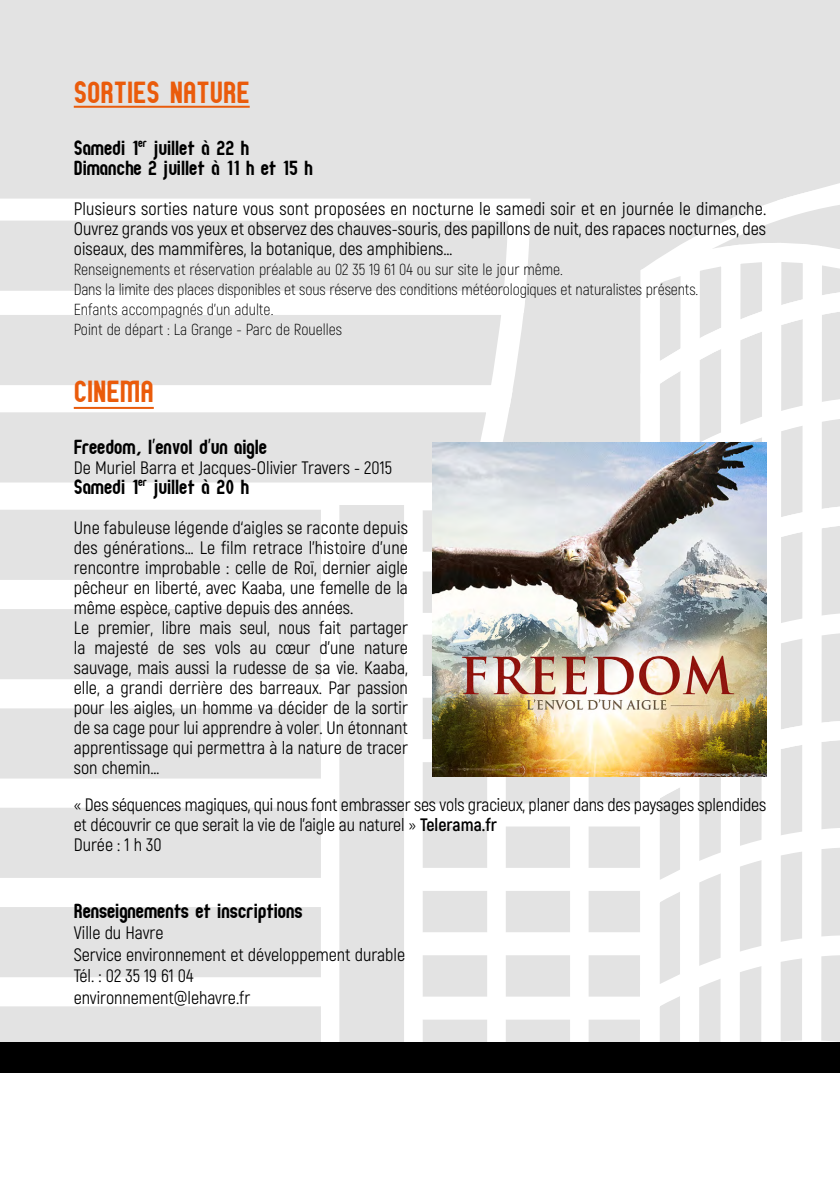
<style>
.page{position:relative;width:840px;height:1191px;background:#fff}
.page>*{position:absolute;margin:0;border:0;box-sizing:border-box;transform-origin:0 0}
.t1{font:36px "Zillah Modern";color:#ea5b0b}
.t2{font:24px/20px "Zillah Modern";color:#000}
.t3{font:18px/20px "Akrobat";color:#000}
.t4{font:300 16px/20px "Akrobat";letter-spacing:-.005em;color:#000}
.s1{font-family:"Akrobat";font-size:21.6px}
.s2{font-weight:700}
</style>
<div class="page">
<div style="left:0;top:0;width:839px;height:1191px;background:#e3e3e3"></div>
<svg style="left:0;top:198px;width:531px;height:84px"></svg>
<svg style="left:0;top:282px;width:527px;height:97px"></svg>
<svg style="left:0;top:379px;width:514px;height:63px"></svg>
<div style="left:0;top:482px;width:432px;height:28px;background:#fff"></div>
<div style="left:0;top:580px;width:321px;height:29px;background:#fff"></div>
<div style="left:0;top:679px;width:321px;height:30px;background:#fff"></div>
<div style="left:0;top:778px;width:321px;height:30px;background:#fff"></div>
<div style="left:0;top:878px;width:321px;height:29px;background:#fff"></div>
<div style="left:0;top:977px;width:321px;height:29px;background:#fff"></div>
<svg style="left:422px;top:486px;width:83px;height:555px"></svg>
<svg style="left:570px;top:776px;width:56px;height:265px"></svg>
<div style="left:321px;top:743px;width:350px;height:79px;border:18px solid #fff"></div>
<div style="left:321px;top:808px;width:350px;height:78px;border:18px solid #fff"></div>
<div style="left:321px;top:872px;width:350px;height:78px;border:18px solid #fff"></div>
<div style="left:321px;top:937px;width:350px;height:78px;border:18px solid #fff"></div>
<div style="left:321px;top:1001px;width:350px;height:78px;border:18px solid #fff"></div>
<svg style="left:321px;top:486px;width:101px;height:555px"></svg>
<svg style="left:626px;top:776px;width:4px;height:244px"></svg>
<svg style="left:669px;top:201px;width:170px;height:51px"></svg>
<svg style="left:630px;top:252px;width:209px;height:789px"></svg>
<svg style="left:321px;top:1041px;width:517px;height:1px"></svg>
<div style="left:0;top:1069px;width:839px;height:122px;background:#fff"></div>
<div style="left:0;top:1042px;width:839px;height:31px;background:#000"></div>
<img style="left:432px;top:442px;width:333px;height:334px">
<hr style="left:74px;top:106px;width:175px;height:2px;background:#e95c0c">
<hr style="left:74px;top:407px;width:80px;height:2px;background:#e95c0c">
<svg style="left:776px;top:183px;width:63px;height:26px"></svg>
<h1 class="t1" style="left:74px;top:74px;width:177px">SORTIES NATURE</h1>
<h2 class="t2" style="left:74px;top:137px;width:240px">Samedi 1<sup>er</sup> juillet à 22 h<br>Dimanche 2 juillet à 11 h et 15 h</h2>
<p class="t3" style="left:74px;top:198px;width:693px;text-align:justify">Plusieurs sorties nature vous sont proposées en nocturne le samedi soir et en journée le dimanche.<br>Ouvrez grands vos yeux et observez des chauves-souris, des papillons de nuit, des rapaces nocturnes, des oiseaux, des mammifères, la botanique, des amphibiens…</p>
<p class="t4" style="left:74px;top:259px;width:625px">Renseignements et réservation préalable au 02 35 19 61 04 ou sur site le jour même.<br>Dans la limite des places disponibles et sous réserve des conditions météorologiques et naturalistes présents.<br>Enfants accompagnés d’un adulte.<br>Point de départ : La Grange - Parc de Rouelles</p>
<h1 class="t1" style="left:74px;top:373px;width:81px">CINEMA</h1>
<h2 class="t2" style="left:74px;top:437px;width:195px">Freedom, l<span class="s1">’</span>envol d<span class="s1">’</span>un aigle</h2>
<p class="t3" style="left:74px;top:458px;width:319px">De Muriel Barra et Jacques-Olivier Travers - 2015</p>
<h2 class="t2" style="left:74px;top:477px;width:177px">Samedi 1<sup>er</sup> juillet à 20 h</h2>
<p class="t3" style="left:74px;top:518px;width:335px">Une fabuleuse légende d‘aigles se raconte depuis des générations… Le film retrace l’histoire d’une rencontre improbable : celle de Roï, dernier aigle pêcheur en liberté, avec Kaaba, une femelle de la même espèce, captive depuis des années.<br>Le premier, libre mais seul, nous fait partager la majesté de ses vols au cœur d’une nature sauvage, mais aussi la rudesse de sa vie. Kaaba, elle, a grandi derrière des barreaux. Par passion pour les aigles, un homme va décider de la sortir de sa cage pour lui apprendre à voler. Un étonnant apprentissage qui permettra à la nature de tracer son chemin…</p>
<p class="t3" style="left:74px;top:794px;width:693px">« Des séquences magiques, qui nous font embrasser ses vols gracieux, planer dans des paysages splendides et découvrir ce que serait la vie de l’aigle au naturel » <span class="s2">Telerama.fr<br></span>Durée : 1 h 30</p>
<h2 class="t2" style="left:74px;top:900px;width:230px">Renseignements et inscriptions</h2>
<p class="t3" style="left:74px;top:922px;width:333px;line-height:21.6px">Ville du Havre<br>Service environnement et développement durable<br>Tél. : 02 35 19 61 04<br>environnement@lehavre.fr</p>
</div>
